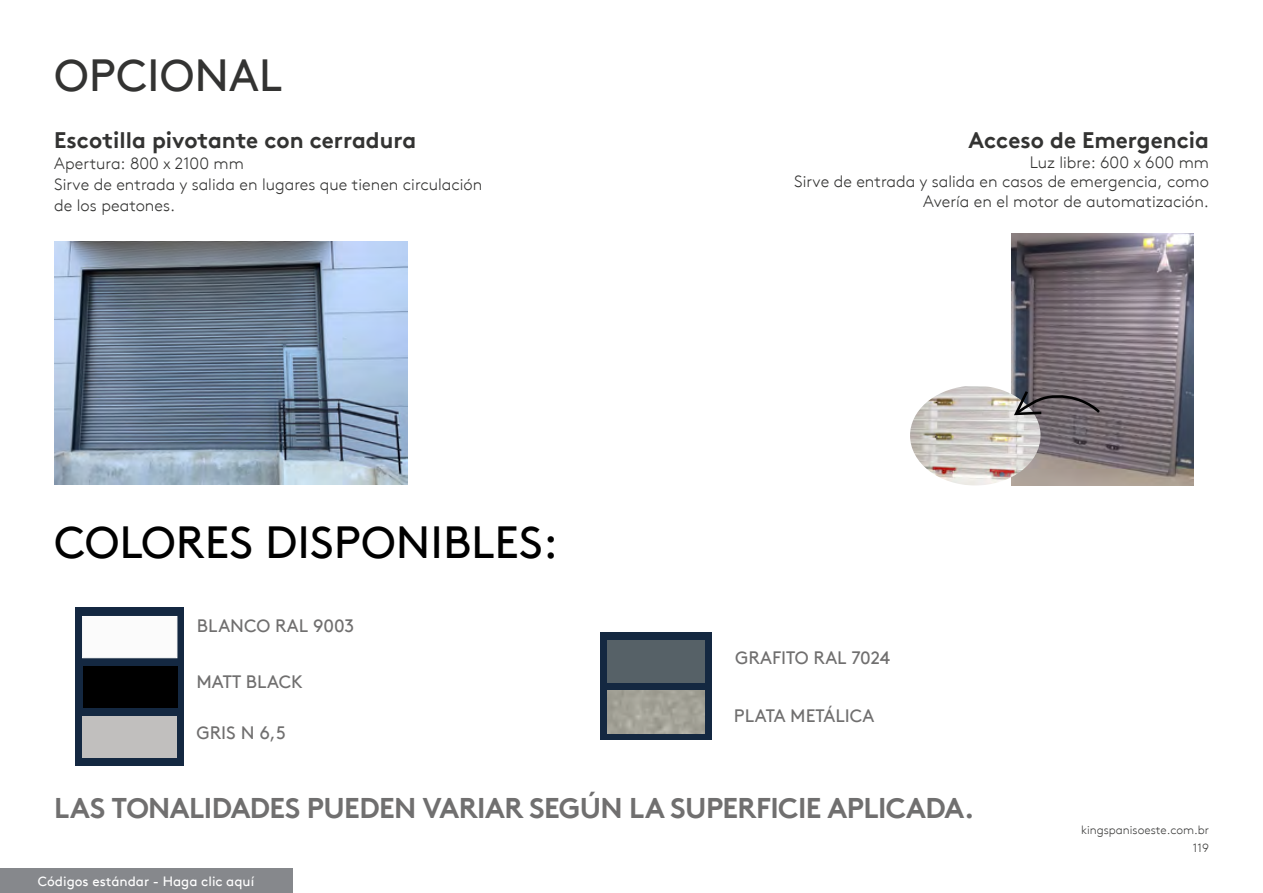
<style>
.page{position:relative;width:1263px;height:893px;background:#fff}
.page>*{position:absolute;margin:0;border:0;box-sizing:border-box;transform-origin:0 0}
.t1{font:45px "Kingspan Brown TT";color:#000}
.t2{font:45px "Kingspan Brown TT";color:#333332}
.t3{font:700 28.5px "Kingspan Brown TT";letter-spacing:-.02em;color:#706f6f}
.t4{font:700 22.5px "Kingspan Brown TT";color:#333332}
.t5{font:18px "Kingspan Brown TT";color:#706f6f}
.t6{font:300 16.5px/21px "Kingspan Brown TT";color:#333332}
.t7{font:13.5px "Kingspan Brown TT";color:#fff}
.t8{font:300 12px/18.3px "Kingspan Brown TT";color:#3c3c3b;text-align:right}
</style>
<div class="page">
<div style="left:0;top:869px;width:292px;height:24px;background:#86888c"></div>
<img style="left:1011px;top:233px;width:183px;height:252px">
<img style="left:54px;top:241px;width:353px;height:243px">
<img style="left:910px;top:386px;width:130px;height:99px">
<svg style="left:1012px;top:388px;width:91px;height:29px;background:#696267"></svg>
<div style="left:75px;top:607px;width:109px;height:159px;background:#142841"></div>
<div style="left:82px;top:616px;width:95px;height:42px;background:#fbfbfb;border:1px solid #fefefe"></div>
<div style="left:83px;top:666px;width:94px;height:41px;background:#000"></div>
<div style="left:83px;top:716px;width:94px;height:41px;background:#c1bfbe"></div>
<div style="left:600px;top:633px;width:112px;height:107px;background:#142841"></div>
<div style="left:608px;top:640px;width:97px;height:43px;background:#566167"></div>
<img style="left:607px;top:691px;width:98px;height:42px">
<h1 class="t2" style="left:54px;top:41px;width:229px">OPCIONAL</h1>
<h3 class="t4" style="left:54px;top:122px;width:363px">Escotilla pivotante con cerradura</h3>
<p class="t6" style="left:54px;top:152px;width:430px">Apertura: 800 x 2100 mm<br>Sirve de entrada y salida en lugares que tienen circulación de los peatones.</p>
<h1 class="t1" style="left:54px;top:508px;width:505px">COLORES DISPONIBLES:</h1>
<p class="t5" style="left:197px;top:612px;width:159px">BLANCO RAL 9003</p>
<p class="t5" style="left:196px;top:668px;width:108px">MATT BLACK</p>
<p class="t5" style="left:196px;top:719px;width:91px">GRIS N 6,5</p>
<h3 class="t4" style="left:968px;top:122px;width:242px">Acceso de Emergencia</h3>
<p class="t6" style="left:794px;top:151px;width:416px;line-height:19.5px;text-align:right">Luz libre: 600 x 600 mm<br>Sirve de entrada y salida en casos de emergencia, como<br>Avería en el motor de automatización.</p>
<p class="t5" style="left:735px;top:644px;width:156px">GRAFITO RAL 7024</p>
<p class="t5" style="left:734px;top:702px;width:142px">PLATA METÁLICA</p>
<h2 class="t3" style="left:54px;top:785px;width:922px">LAS TONALIDADES PUEDEN VARIAR SEGÚN LA SUPERFICIE APLICADA.</h2>
<p class="t7" style="left:38px;top:871px;width:218px">Códigos estándar - Haga clic aquí</p>
<p class="t8" style="left:1081px;top:820px;width:129px">kingspanisoeste.com.br<br>119</p>
</div>
